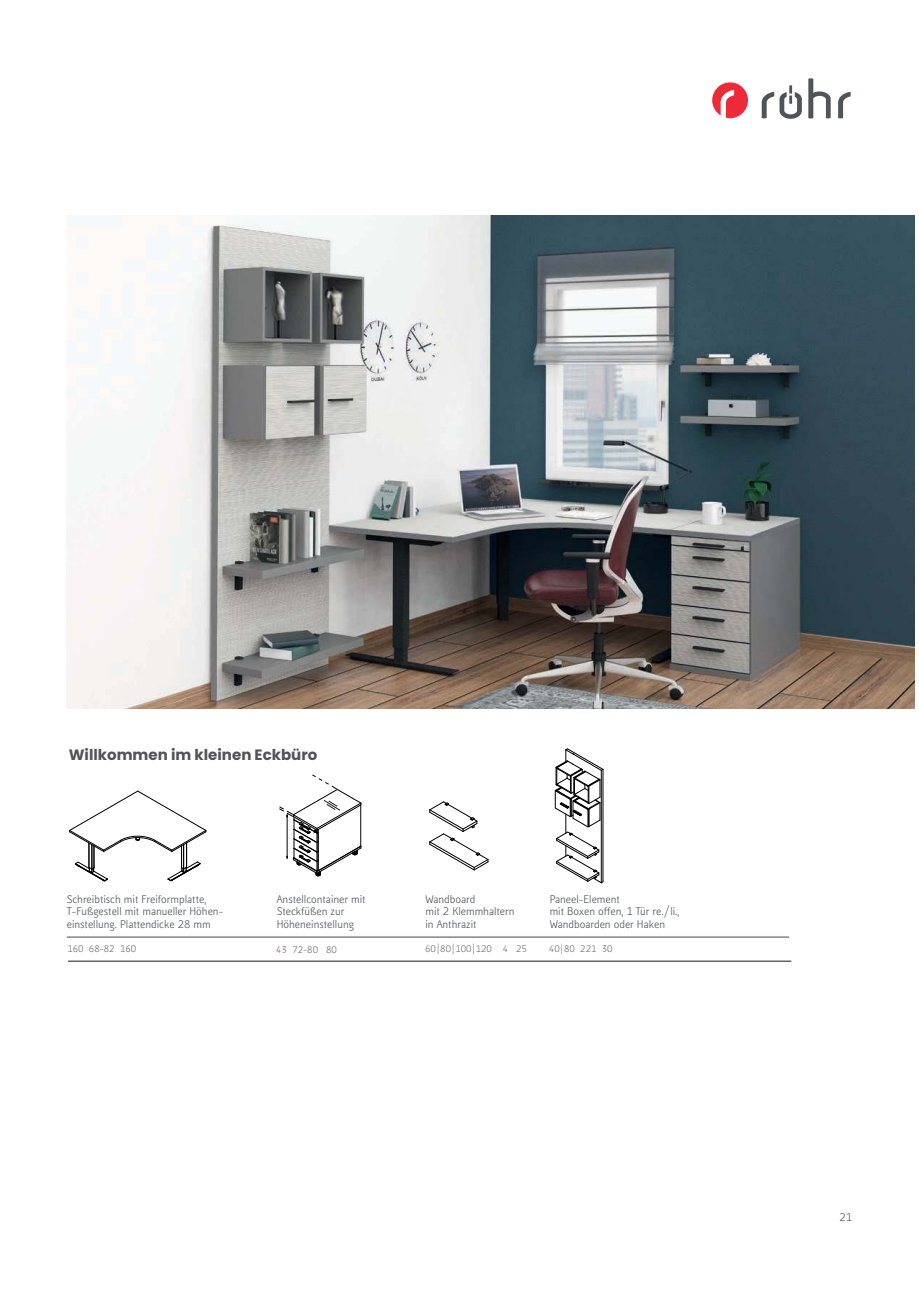
<style>
.page{position:relative;width:919px;height:1289px;background:#fff}
.page>*{position:absolute;margin:0;border:0;box-sizing:border-box;transform-origin:0 0}
.t1{font:700 15px "Poppins";color:#505456}
.t2{font:10.5px/12.6px "Kofi Pure Sans";color:#505456}
.t3{font:300 9px "Kofi Pure Sans";color:#4f423f}
</style>
<div class="page">
<div style="left:711px;top:82px;width:37px;height:36px;border:1px solid #fff;border-radius:50%"></div>
<svg style="left:712px;top:82px;width:36px;height:36px"></svg>
<svg style="left:838px;top:92px;width:12px;height:26px"></svg>
<svg style="left:808px;top:78px;width:22px;height:40px"></svg>
<svg style="left:761px;top:85px;width:40px;height:34px"></svg>
<img style="left:67px;top:216px;width:847px;height:492px">
<svg style="left:69px;top:790px;width:138px;height:92px"></svg>
<svg style="left:429px;top:801px;width:60px;height:70px"></svg>
<svg style="left:554px;top:748px;width:50px;height:135px"></svg>
<svg style="left:279px;top:774px;width:83px;height:102px"></svg>
<hr style="left:67px;top:936px;width:722px;height:1px;background:#4f423f">
<hr style="left:68px;top:960px;width:723px;height:1px;background:#1a1a1e">
<h1 class="t1" style="left:69px;top:746px;width:250px">Willkommen im kleinen Eckbüro</h1>
<p class="t2" style="left:67px;top:893px;width:158px">Schreibtisch mit Freiformplatte,<br>T-Fußgestell mit manueller Höhen&shy;einstellung. Plattendicke 28 mm</p>
<p class="t2" style="left:277px;top:893px;width:90px">Anstellcontainer mit<br>Steckfüßen zur<br>Höheneinstellung</p>
<p class="t2" style="left:425px;top:893px;width:91px">Wandboard<br>mit 2 Klemmhaltern in Anthrazit</p>
<p class="t3" style="left:67px;top:943px;width:70px">160 68-82 160</p>
<p class="t3" style="left:276px;top:944px;width:62px">43 72-80 80</p>
<p class="t3" style="left:425px;top:943px;width:103px">60|80|100|120 4 25</p>
<p class="t3" style="left:549px;top:943px;width:65px">40|80 221 30</p>
<p class="t2" style="left:549px;top:893px;width:131px">Paneel-Element<br>mit Boxen offen, 1 Tür re./li.,<br>Wandboarden oder Haken</p>
<p class="t2" style="left:839px;top:1211px;width:14px">21</p>
</div>
